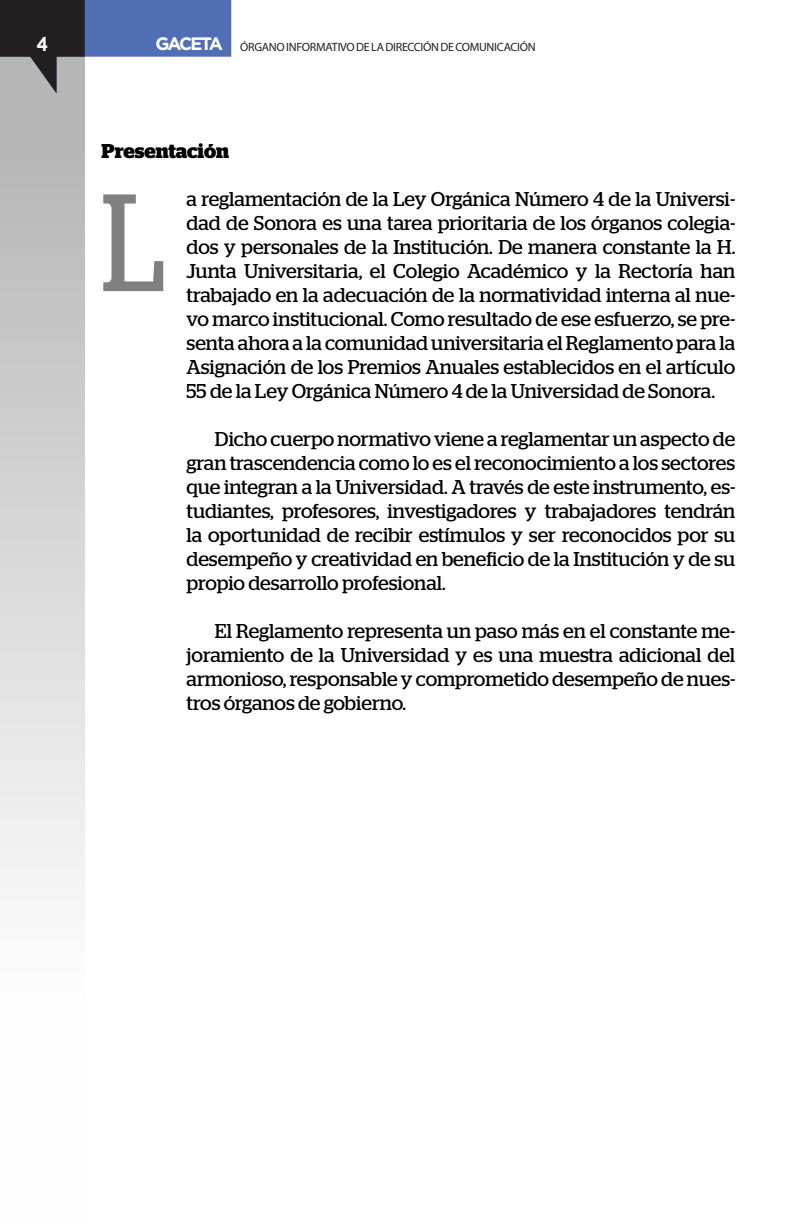
<style>
.page{position:relative;width:792px;height:1224px;background:#fff}
.page>*{position:absolute;margin:0;border:0;box-sizing:border-box;transform-origin:0 0}
.t1{font:138.2px "Stag";color:#808080;scale:.81 1}
.t2{font:20px/24px "Stag";letter-spacing:-.005em;color:#000;text-align:justify}
.t3{font:700 20px "Stag";color:#000}
.t4{font:700 20px "Gotham";color:#fff;scale:.85 1}
.t5{font:12px "Myriad Pro";letter-spacing:-.02em;color:#231f20}
.s1{font-family:"Gotham";font-weight:700;font-size:18px;color:#fff}
</style>
<div class="page">
<div style="left:0;top:51px;width:85px;height:1173px;background:linear-gradient(to bottom,#b3b2b3,#fff)"></div>
<svg style="left:0;top:0;width:231px;height:93px"></svg>
<p class="t4" style="left:37px;top:31px;width:15px">4</p>
<p class="t5" style="left:155px;top:40px;width:382px"><span class="s1">GACETA</span> ÓRGANO INFORMATIVO DE LA DIRECCIÓN DE COMUNICACIÓN</p>
<p class="t3" style="left:101px;top:139px;width:129px">Presentación</p>
<p class="t2" style="left:187px;top:186px;width:550px">a reglamentación de la Ley Orgánica Número 4 de la Universi&shy;dad de Sonora es una tarea prioritaria de los órganos colegia&shy;dos y personales de la Institución. De manera constante la H.<br>Junta Universitaria, el Colegio Académico y la Rectoría han trabajado en la adecuación de la normatividad interna al nue&shy;vo marco institucional. Como resultado de ese esfuerzo, se pre&shy;senta ahora a la comunidad universitaria el Reglamento para la Asignación de los Premios Anuales establecidos en el artículo 55 de la Ley Orgánica Número 4 de la Universidad de Sonora.</p>
<p class="t2" style="left:187px;top:426px;width:550px;text-indent:28px">Dicho cuerpo normativo viene a reglamentar un aspecto de gran trascendencia como lo es el reconocimiento a los sectores que integran a la Universidad. A través de este instrumento, es&shy;tudiantes, profesores, investigadores y trabajadores tendrán la oportunidad de recibir estímulos y ser reconocidos por su desempeño y creatividad en beneficio de la Institución y de su propio desarrollo profesional.</p>
<p class="t2" style="left:187px;top:618px;width:550px;text-indent:28px">El Reglamento representa un paso más en el constante me&shy;joramiento de la Universidad y es una muestra adicional del armonioso, responsable y comprometido desempeño de nues&shy;tros órganos de gobierno.</p>
<p class="t1" style="left:101px;top:163px;width:80px">L</p>
</div>
